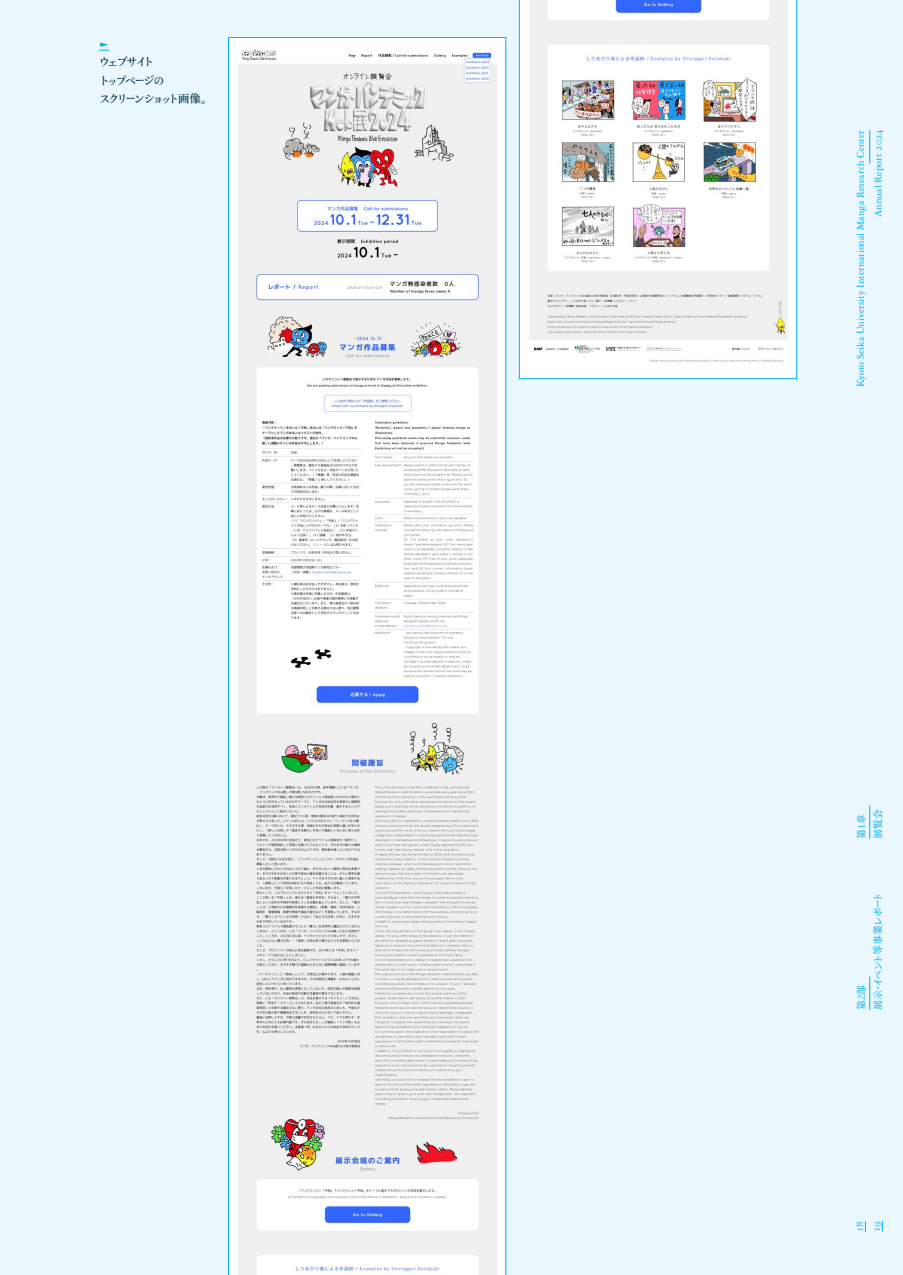
<style>
.page{position:relative;width:903px;height:1275px;background:#eaf7fd}
.page>*{position:absolute;margin:0;border:0;box-sizing:border-box;transform-origin:0 0}
.t1{font:11.72px/18.6px "OT NIS SMS4 N";letter-spacing:-.275em;color:#00324c}
.t2{font:10.85px/16.8px "Garamond 3 LT Std";color:#00aeef}
.t3{font:9.97px "OT NIS SMS4 N";letter-spacing:-.125em;color:#00aeef}
.t4{font:9.97px "OT NIS SMS4 N";letter-spacing:-.105em;color:#00aeef}
.t5{font:9.97px "OT NIS SMS4 N";letter-spacing:-.105em;color:#00aeef;scale:.47 1}
.s1{font-family:"Garamond 3 LT Std";font-size:10.85px}
</style>
<div class="page">
<svg style="left:228px;top:37px;width:278px;height:1238px;background:#e4f5fc"></svg>
<svg style="left:519px;top:0;width:278px;height:379px;background:#e8f7fc"></svg>
<img style="left:238px;top:47px;width:258px;height:1228px">
<img style="left:529px;top:0;width:258px;height:368px">
<hr style="left:869px;top:977px;width:1px;height:33px;background:#00aeef">
<hr style="left:869px;top:805px;width:1px;height:34px;background:#00aeef">
<hr style="left:869px;top:130px;width:1px;height:33px;background:#00aeef">
<p class="t5" style="left:99px;top:47px;width:12px;rotate:-90deg">▼</p>
<p class="t1" style="left:98px;top:53px;width:116px">ウェブサイト<br>トップページの<br>スクリーンショット画像。</p>
<p class="t2" style="left:852px;top:387px;width:259px;rotate:-90deg">Kyoto Seika University International Manga Research Center</p>
<p class="t2" style="left:870px;top:217px;width:89px;rotate:-90deg">Annual Report 2024</p>
<p class="t4" style="left:873px;top:839px;width:31px;rotate:-90deg">展覧会</p>
<p class="t4" style="left:856px;top:839px;width:26px;rotate:-90deg">第<span class="s1">1</span>章</p>
<p class="t3" style="left:873px;top:1010px;width:119px;rotate:-90deg">展示・イベント等事業レポート</p>
<p class="t4" style="left:856px;top:1010px;width:27px;rotate:-90deg">第<span class="s1">2</span>部</p>
<p class="t2" style="left:851px;top:1232px;width:12px;rotate:-90deg">18<br>19</p>
</div>
